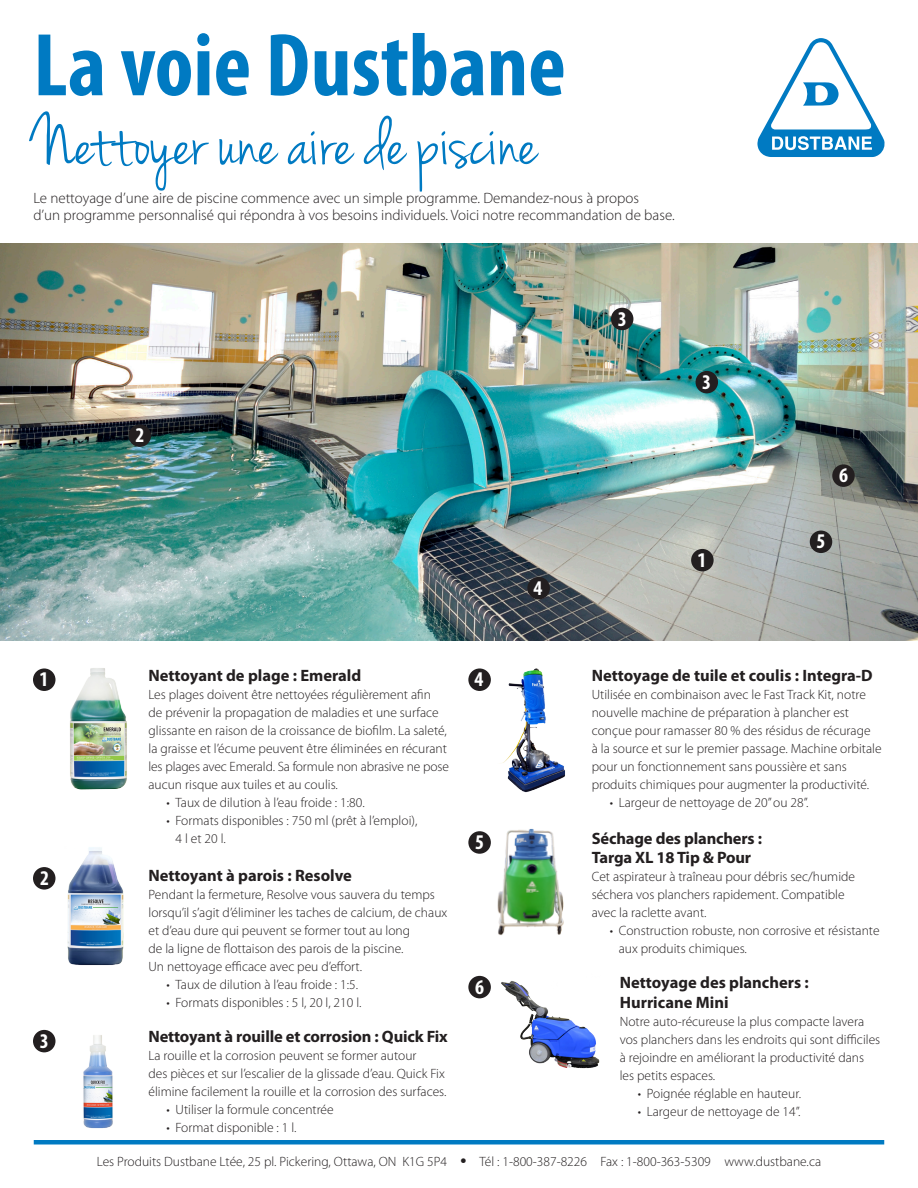
<style>
.page{position:relative;width:918px;height:1188px;background:#fff}
.page>*{position:absolute;margin:0;border:0;box-sizing:border-box;transform-origin:0 0}
.DB_Way{font:700 condensed 90px "Myriad Pro";color:#007ac2}
.Sub_Header_Jenna_Sue{font:75px "Jenna Sue";color:#007ac2}
.numbers{font:700 condensed 21px "Myriad Pro";color:#fff}
.subtitle_Myriad_Bold{font:700 16.5px/19.5px "Myriad Pro";letter-spacing:-.005em;color:#231f20}
.Subtitle_-_Header{font:300 15px/16.5px "Myriad Pro";color:#231f20}
.Body_text_Myriad_Reg{font:300 13.5px/18px "Myriad Pro";color:#231f20}
.bullet_list{font:300 13.5px/18px "Myriad Pro";color:#231f20}
.s1{font-weight:900;font-size:16.5px}
</style>
<div class="page">
<hr style="left:34px;top:1140px;width:850px;height:4px;background:#007ac2">
<svg style="left:757px;top:38px;width:128px;height:119px"></svg>
<img style="left:1px;top:244px;width:917px;height:396px">
<div style="left:691px;top:549px;width:23px;height:22px;background:#231f20;border-radius:50%"></div>
<div style="left:129px;top:424px;width:22px;height:23px;background:#231f20;border-radius:50%"></div>
<div style="left:696px;top:371px;width:22px;height:22px;background:#231f20;border-radius:50%"></div>
<div style="left:611px;top:308px;width:22px;height:22px;background:#231f20;border-radius:50%"></div>
<img style="left:70px;top:668px;width:57px;height:122px">
<div style="left:33px;top:867px;width:23px;height:23px;background:#231f20;border-radius:50%"></div>
<div style="left:468px;top:668px;width:23px;height:23px;background:#231f20;border-radius:50%"></div>
<div style="left:527px;top:577px;width:23px;height:22px;background:#231f20;border-radius:50%"></div>
<div style="left:810px;top:531px;width:22px;height:22px;background:#231f20;border-radius:50%"></div>
<div style="left:832px;top:464px;width:23px;height:23px;background:#231f20;border-radius:50%"></div>
<div style="left:468px;top:831px;width:23px;height:23px;background:#231f20;border-radius:50%"></div>
<div style="left:468px;top:976px;width:23px;height:22px;background:#231f20;border-radius:50%"></div>
<div style="left:33px;top:668px;width:23px;height:23px;background:#231f20;border-radius:50%"></div>
<div style="left:33px;top:1030px;width:23px;height:22px;background:#231f20;border-radius:50%"></div>
<img style="left:83px;top:1035px;width:30px;height:94px">
<img style="left:497px;top:828px;width:67px;height:107px">
<img style="left:502px;top:668px;width:63px;height:125px">
<img style="left:489px;top:981px;width:111px;height:88px">
<img style="left:67px;top:847px;width:57px;height:118px">
<p class="DB_Way" style="left:33px;top:9px;width:534px">La voie Dustbane</p>
<p class="Sub_Header_Jenna_Sue" style="left:33px;top:99px;width:506px">Nettoyer une aire de piscine</p>
<p class="Subtitle_-_Header" style="left:33px;top:190px;width:643px">Le nettoyage d’une aire de piscine commence avec un simple programme. Demandez-nous à propos<br>d’un programme personnalisé qui répondra à vos besoins individuels. Voici notre recommandation de base.</p>
<p class="numbers" style="left:39px;top:666px;width:10px">1</p>
<p class="numbers" style="left:40px;top:865px;width:10px">2</p>
<p class="numbers" style="left:40px;top:1028px;width:10px">3</p>
<p class="numbers" style="left:136px;top:422px;width:10px">2</p>
<p class="subtitle_Myriad_Bold" style="left:148px;top:665px;width:214px">Nettoyant de plage : Emerald</p>
<p class="Body_text_Myriad_Reg" style="left:148px;top:685px;width:302px">Les plages doivent être nettoyées régulièrement afin<br>de prévenir la propagation de maladies et une surface glissante en raison de la croissance de biofilm. La saleté, la graisse et l’écume peuvent être éliminées en récurant les plages avec Emerald. Sa formule non abrasive ne pose aucun risque aux tuiles et au coulis.</p>
<p class="bullet_list" style="left:166px;top:793px;width:200px">• Taux de dilution à l’eau froide : 1:80.</p>
<p class="bullet_list" style="left:176px;top:811px;width:243px;text-indent:-9px">• Formats disponibles : 750 ml (prêt à l’emploi),<br>4 l et 20 l.</p>
<p class="subtitle_Myriad_Bold" style="left:148px;top:865px;width:205px">Nettoyant à parois : Resolve</p>
<p class="Body_text_Myriad_Reg" style="left:148px;top:885px;width:300px">Pendant la fermeture, Resolve vous sauvera du temps lorsqu’il s’agit d’éliminer les taches de calcium, de chaux et d’eau dure qui peuvent se former tout au long<br>de la ligne de flottaison des parois de la piscine.<br>Un nettoyage efficace avec peu d’effort.</p>
<p class="bullet_list" style="left:166px;top:975px;width:193px">• Taux de dilution à l’eau froide : 1:5.</p>
<p class="bullet_list" style="left:166px;top:993px;width:196px">• Formats disponibles : 5 l, 20 l, 210 l.</p>
<p class="subtitle_Myriad_Bold" style="left:148px;top:1026px;width:301px">Nettoyant à rouille et corrosion : Quick Fix</p>
<p class="Body_text_Myriad_Reg" style="left:148px;top:1047px;width:300px">La rouille et la corrosion peuvent se former autour<br>des pièces et sur l’escalier de la glissade d’eau. Quick Fix élimine facilement la rouille et la corrosion des surfaces.</p>
<p class="bullet_list" style="left:166px;top:1101px;width:169px">• Utiliser la formule concentrée</p>
<p class="bullet_list" style="left:166px;top:1119px;width:131px">• Format disponible : 1 l.</p>
<p class="numbers" style="left:475px;top:666px;width:10px">4</p>
<p class="numbers" style="left:475px;top:829px;width:10px">5</p>
<p class="numbers" style="left:475px;top:974px;width:10px">6</p>
<p class="numbers" style="left:534px;top:575px;width:10px">4</p>
<p class="numbers" style="left:618px;top:305px;width:10px">3</p>
<p class="numbers" style="left:702px;top:369px;width:10px">3</p>
<p class="numbers" style="left:698px;top:547px;width:10px">1</p>
<p class="numbers" style="left:839px;top:462px;width:10px">6</p>
<p class="numbers" style="left:817px;top:528px;width:10px">5</p>
<p class="subtitle_Myriad_Bold" style="left:592px;top:665px;width:282px">Nettoyage de tuile et coulis : Integra-D</p>
<p class="Body_text_Myriad_Reg" style="left:592px;top:685px;width:291px">Utilisée en combinaison avec le Fast Track Kit, notre nouvelle machine de préparation à plancher est conçue pour ramasser 80 % des résidus de récurage<br>à la source et sur le premier passage. Machine orbitale pour un fonctionnement sans poussière et sans produits chimiques pour augmenter la productivité.</p>
<p class="bullet_list" style="left:610px;top:793px;width:200px">• Largeur de nettoyage de 20” ou 28”.</p>
<p class="subtitle_Myriad_Bold" style="left:592px;top:828px;width:172px">Séchage des planchers :<br>Targa XL 18 Tip &amp; Pour</p>
<p class="Body_text_Myriad_Reg" style="left:592px;top:867px;width:265px">Cet aspirateur à traîneau pour débris sec/humide séchera vos planchers rapidement. Compatible avec la raclette avant.</p>
<p class="bullet_list" style="left:619px;top:921px;width:262px;text-indent:-9px">• Construction robuste, non corrosive et résistante aux produits chimiques.</p>
<p class="subtitle_Myriad_Bold" style="left:620px;top:972px;width:191px">Nettoyage des planchers :<br>Hurricane Mini</p>
<p class="Body_text_Myriad_Reg" style="left:620px;top:1012px;width:262px">Notre auto-récureuse la plus compacte lavera vos planchers dans les endroits qui sont difficiles à rejoindre en améliorant la productivité dans les petits espaces.</p>
<p class="bullet_list" style="left:638px;top:1084px;width:165px">• Poignée réglable en hauteur.</p>
<p class="bullet_list" style="left:638px;top:1102px;width:164px">• Largeur de nettoyage de 14”.</p>
<p class="Body_text_Myriad_Reg" style="left:97px;top:1153px;width:726px">Les Produits Dustbane Ltée, 25 pl. Pickering, Ottawa, ON K1G 5P4 <span class="s1">•</span> Tél : 1-800-387-8226 Fax : 1-800-363-5309 www.dustbane.ca</p>
</div>
